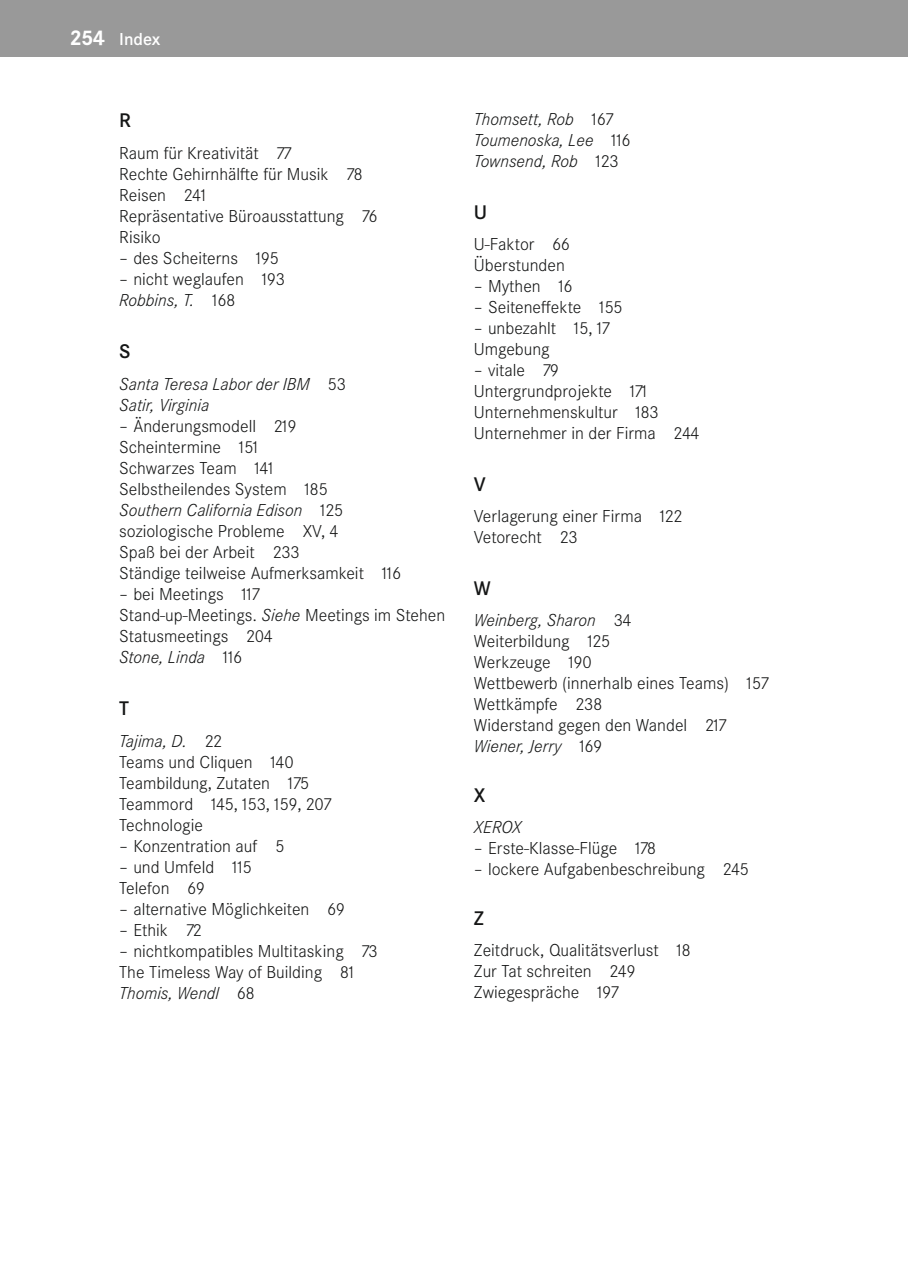
<style>
.page{position:relative;width:908px;height:1287px;background:#fff}
.page>*{position:absolute;margin:0;border:0;box-sizing:border-box;transform-origin:0 0}
.CHV_REGISTER_U{font:600 20.4px "Corporate S Pro";color:#151616}
.CHV_REGISTER_Text_1{font:300 18px "Corporate S Pro";color:#151616}
.CHV_REGISTER_Text_1-2{font:italic 300 18px "Corporate S Pro";color:#151616}
.CHV_Kolumne_links{font:600 18px "Corporate S Pro";color:#fff}
.s1{font-weight:700;font-size:22px}
.s2{font-family:"Corporate E Pro";font-weight:400}
.s3{font-style:normal}
.s4{font-style:italic}
</style>
<div class="page">
<div style="left:0;top:0;width:907px;height:57px;background:#999"></div>
<p class="CHV_Kolumne_links" style="left:70px;top:26px;width:92px"><span class="s1">254</span> Index</p>
<p class="CHV_REGISTER_U" style="left:119px;top:105px;width:13px">R</p>
<p class="CHV_REGISTER_Text_1" style="left:119px;top:140px;width:173px">Raum für Kreativität 77</p>
<p class="CHV_REGISTER_Text_1" style="left:119px;top:161px;width:245px">Rechte Gehirnhälfte für Musik 78</p>
<p class="CHV_REGISTER_Text_1" style="left:119px;top:182px;width:88px">Reisen 241</p>
<p class="CHV_REGISTER_Text_1" style="left:119px;top:203px;width:260px">Repräsentative Büroausstattung 76</p>
<p class="CHV_REGISTER_Text_1" style="left:119px;top:224px;width:43px">Risiko</p>
<p class="CHV_REGISTER_Text_1" style="left:119px;top:245px;width:161px"><span class="s2">–</span> des Scheiterns 195</p>
<p class="CHV_REGISTER_Text_1" style="left:119px;top:266px;width:167px"><span class="s2">–</span> nicht weglaufen 193</p>
<p class="CHV_REGISTER_Text_1-2" style="left:119px;top:287px;width:117px">Robbins, T. <span class="s3">168</span></p>
<p class="CHV_REGISTER_U" style="left:119px;top:336px;width:13px">S</p>
<p class="CHV_REGISTER_Text_1-2" style="left:119px;top:371px;width:228px">Santa Teresa Labor der IBM <span class="s3">53</span></p>
<p class="CHV_REGISTER_Text_1-2" style="left:119px;top:392px;width:92px">Satir, Virginia</p>
<p class="CHV_REGISTER_Text_1" style="left:119px;top:413px;width:178px"><span class="s2">–</span> Änderungsmodell 219</p>
<p class="CHV_REGISTER_Text_1" style="left:119px;top:434px;width:141px">Scheintermine 151</p>
<p class="CHV_REGISTER_Text_1" style="left:119px;top:455px;width:156px">Schwarzes Team 141</p>
<p class="CHV_REGISTER_Text_1" style="left:119px;top:476px;width:210px">Selbstheilendes System 185</p>
<p class="CHV_REGISTER_Text_1-2" style="left:119px;top:497px;width:225px">Southern California Edison <span class="s3">125</span></p>
<p class="CHV_REGISTER_Text_1" style="left:119px;top:518px;width:221px">soziologische Probleme XV, 4</p>
<p class="CHV_REGISTER_Text_1" style="left:119px;top:539px;width:182px">Spaß bei der Arbeit 233</p>
<p class="CHV_REGISTER_Text_1" style="left:119px;top:560px;width:283px">Ständige teilweise Aufmerksamkeit 116</p>
<p class="CHV_REGISTER_Text_1" style="left:119px;top:581px;width:141px"><span class="s2">–</span> bei Meetings 117</p>
<p class="CHV_REGISTER_Text_1" style="left:119px;top:602px;width:327px">Stand-up-Meetings. <span class="s4">Siehe</span> Meetings im Stehen</p>
<p class="CHV_REGISTER_Text_1" style="left:119px;top:623px;width:155px">Statusmeetings 204</p>
<p class="CHV_REGISTER_Text_1-2" style="left:119px;top:644px;width:124px">Stone, Linda <span class="s3">116</span></p>
<p class="CHV_REGISTER_U" style="left:119px;top:693px;width:11px">T</p>
<p class="CHV_REGISTER_Text_1-2" style="left:119px;top:728px;width:104px">Tajima, D. <span class="s3">22</span></p>
<p class="CHV_REGISTER_Text_1" style="left:119px;top:749px;width:176px">Teams und Cliquen 140</p>
<p class="CHV_REGISTER_Text_1" style="left:119px;top:770px;width:191px">Teambildung, Zutaten 175</p>
<p class="CHV_REGISTER_Text_1" style="left:119px;top:791px;width:213px">Teammord 145, 153, 159, 207</p>
<p class="CHV_REGISTER_Text_1" style="left:119px;top:812px;width:85px">Technologie</p>
<p class="CHV_REGISTER_Text_1" style="left:119px;top:833px;width:167px"><span class="s2">–</span> Konzentration auf 5</p>
<p class="CHV_REGISTER_Text_1" style="left:119px;top:854px;width:134px"><span class="s2">–</span> und Umfeld 115</p>
<p class="CHV_REGISTER_Text_1" style="left:119px;top:875px;width:87px">Telefon 69</p>
<p class="CHV_REGISTER_Text_1" style="left:119px;top:896px;width:227px"><span class="s2">–</span> alternative Möglichkeiten 69</p>
<p class="CHV_REGISTER_Text_1" style="left:119px;top:917px;width:84px"><span class="s2">–</span> Ethik 72</p>
<p class="CHV_REGISTER_Text_1" style="left:119px;top:938px;width:260px"><span class="s2">–</span> nichtkompatibles Multitasking 73</p>
<p class="CHV_REGISTER_Text_1" style="left:119px;top:959px;width:236px">The Timeless Way of Building 81</p>
<p class="CHV_REGISTER_Text_1-2" style="left:119px;top:980px;width:137px">Thomis, Wendl <span class="s3">68</span></p>
<p class="CHV_REGISTER_Text_1-2" style="left:473px;top:107px;width:140px">Thomsett, Rob <span class="s3">167</span></p>
<p class="CHV_REGISTER_Text_1-2" style="left:473px;top:128px;width:158px">Toumenoska, Lee <span class="s3">116</span></p>
<p class="CHV_REGISTER_Text_1-2" style="left:473px;top:149px;width:146px">Townsend, Rob <span class="s3">123</span></p>
<p class="CHV_REGISTER_U" style="left:473px;top:197px;width:15px">U</p>
<p class="CHV_REGISTER_Text_1" style="left:473px;top:232px;width:97px">U-Faktor 66</p>
<p class="CHV_REGISTER_Text_1" style="left:473px;top:253px;width:92px">Überstunden</p>
<p class="CHV_REGISTER_Text_1" style="left:473px;top:274px;width:100px"><span class="s2">–</span> Mythen 16</p>
<p class="CHV_REGISTER_Text_1" style="left:473px;top:295px;width:150px"><span class="s2">–</span> Seiteneffekte 155</p>
<p class="CHV_REGISTER_Text_1" style="left:473px;top:316px;width:137px"><span class="s2">–</span> unbezahlt 15, 17</p>
<p class="CHV_REGISTER_Text_1" style="left:473px;top:337px;width:77px">Umgebung</p>
<p class="CHV_REGISTER_Text_1" style="left:473px;top:358px;width:86px"><span class="s2">–</span> vitale 79</p>
<p class="CHV_REGISTER_Text_1" style="left:473px;top:379px;width:175px">Untergrundprojekte 171</p>
<p class="CHV_REGISTER_Text_1" style="left:473px;top:400px;width:186px">Unternehmenskultur 183</p>
<p class="CHV_REGISTER_Text_1" style="left:473px;top:421px;width:227px">Unternehmer in der Firma 244</p>
<p class="CHV_REGISTER_U" style="left:473px;top:469px;width:14px">V</p>
<p class="CHV_REGISTER_Text_1" style="left:473px;top:504px;width:210px">Verlagerung einer Firma 122</p>
<p class="CHV_REGISTER_Text_1" style="left:473px;top:525px;width:105px">Vetorecht 23</p>
<p class="CHV_REGISTER_U" style="left:473px;top:573px;width:18px">W</p>
<p class="CHV_REGISTER_Text_1-2" style="left:473px;top:608px;width:159px">Weinberg, Sharon <span class="s3">34</span></p>
<p class="CHV_REGISTER_Text_1" style="left:473px;top:629px;width:138px">Weiterbildung 125</p>
<p class="CHV_REGISTER_Text_1" style="left:473px;top:650px;width:119px">Werkzeuge 190</p>
<p class="CHV_REGISTER_Text_1" style="left:473px;top:671px;width:295px">Wettbewerb (innerhalb eines Teams) 157</p>
<p class="CHV_REGISTER_Text_1" style="left:473px;top:692px;width:130px">Wettkämpfe 238</p>
<p class="CHV_REGISTER_Text_1" style="left:473px;top:713px;width:253px">Widerstand gegen den Wandel 217</p>
<p class="CHV_REGISTER_Text_1-2" style="left:473px;top:734px;width:130px">Wiener, Jerry <span class="s3">169</span></p>
<p class="CHV_REGISTER_U" style="left:473px;top:780px;width:13px">X</p>
<p class="CHV_REGISTER_Text_1-2" style="left:473px;top:815px;width:49px">XEROX</p>
<p class="CHV_REGISTER_Text_1" style="left:473px;top:836px;width:184px"><span class="s2">–</span> Erste-Klasse-Flüge 178</p>
<p class="CHV_REGISTER_Text_1" style="left:473px;top:857px;width:276px"><span class="s2">–</span> lockere Aufgabenbeschreibung 245</p>
<p class="CHV_REGISTER_U" style="left:473px;top:903px;width:12px">Z</p>
<p class="CHV_REGISTER_Text_1" style="left:473px;top:938px;width:218px">Zeitdruck, Qualitätsverlust 18</p>
<p class="CHV_REGISTER_Text_1" style="left:473px;top:959px;width:163px">Zur Tat schreiten 249</p>
<p class="CHV_REGISTER_Text_1" style="left:473px;top:980px;width:145px">Zwiegespräche 197</p>
</div>
